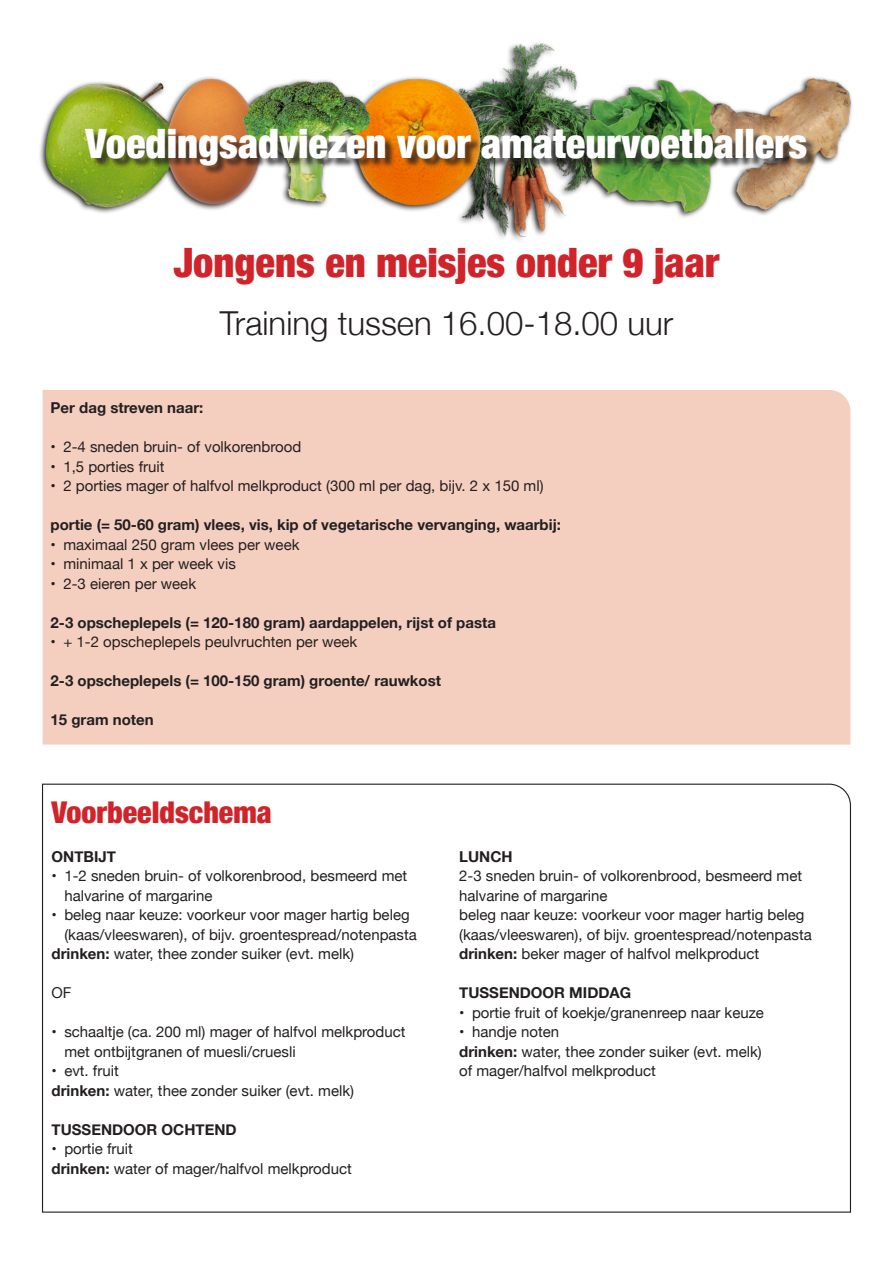
<style>
.page{position:relative;width:893px;height:1263px;background:#fff}
.page>*{position:absolute;margin:0;border:0;box-sizing:border-box;transform-origin:0 0}
.t1{font:900 condensed 40.5px "Helvetica Neue";color:#fff}
.t2{font:900 condensed 40.5px "Helvetica Neue";color:#d1232a}
.t3{font:300 33px "Helvetica Neue";color:#231f20}
.bold{font:900 condensed 30px "Helvetica Neue";color:#d1232a}
.body{font:15px/19.5px "Helvetica Neue";color:#231f20}
.bold-2{font:700 15px "Helvetica Neue";color:#231f20}
.body-2{font:700 15px "Helvetica Neue";color:#231f20}
.s1{font-weight:700}
</style>
<div class="page">
<img style="left:39px;top:42px;width:813px;height:199px">
<div style="left:87px;top:131px;width:730px;height:45px;background:#231f20;opacity:.75"></div>
<svg style="left:42px;top:783px;width:809px;height:430px"></svg>
<div style="left:43px;top:390px;width:807px;height:355px;background:#f4cfc0"></div>
<p class="t1" style="left:86px;top:110px;width:723px">Voedingsadviezen voor amateurvoetballers</p>
<p class="t2" style="left:174px;top:229px;width:547px">Jongens en meisjes onder 9 jaar</p>
<p class="t3" style="left:220px;top:297px;width:455px">Training tussen 16.00-18.00 uur</p>
<p class="body-2" style="left:51px;top:396px;width:154px">Per dag streven naar:</p>
<p class="body" style="left:51px;top:438px;width:252px">• 2-4 sneden bruin- of volkorenbrood</p>
<p class="body" style="left:51px;top:457px;width:115px">• 1,5 porties fruit</p>
<p class="body" style="left:51px;top:477px;width:494px">• 2 porties mager of halfvol melkproduct (300 ml per dag, bijv. 2 x 150 ml)</p>
<p class="bold-2" style="left:51px;top:513px;width:512px">portie (= 50-60 gram) vlees, vis, kip of vegetarische vervanging, waarbij:</p>
<p class="body" style="left:51px;top:535px;width:250px">• maximaal 250 gram vlees per week</p>
<p class="body" style="left:51px;top:555px;width:187px">• minimaal 1 x per week vis</p>
<p class="body" style="left:51px;top:574px;width:147px">• 2-3 eieren per week</p>
<p class="bold-2" style="left:51px;top:610px;width:447px">2-3 opscheplepels (= 120-180 gram) aardappelen, rijst of pasta</p>
<p class="body" style="left:51px;top:633px;width:308px">• + 1-2 opscheplepels peulvruchten per week</p>
<p class="bold-2" style="left:51px;top:669px;width:392px">2-3 opscheplepels (= 100-150 gram) groente/ rauwkost</p>
<p class="bold-2" style="left:51px;top:708px;width:105px">15 gram noten</p>
<p class="bold" style="left:52px;top:787px;width:222px">Voorbeeldschema</p>
<p class="bold-2" style="left:52px;top:844px;width:66px">ONTBIJT</p>
<p class="body" style="left:64px;top:867px;width:344px;text-indent:-13px">• 1-2 sneden bruin- of volkorenbrood, besmeerd met halvarine of margarine</p>
<p class="body" style="left:64px;top:906px;width:354px;text-indent:-13px">• beleg naar keuze: voorkeur voor mager hartig beleg (kaas/vleeswaren), of bijv. groentespread/notenpasta</p>
<p class="body" style="left:52px;top:945px;width:304px"><span class="s1">drinken:</span> water, thee zonder suiker (evt. melk)</p>
<p class="body" style="left:52px;top:984px;width:22px">OF</p>
<p class="body" style="left:64px;top:1023px;width:343px;text-indent:-13px">• schaaltje (ca. 200 ml) mager of halfvol melkproduct met ontbijtgranen of muesli/cruesli</p>
<p class="body" style="left:52px;top:1062px;width:69px">• evt. fruit</p>
<p class="body" style="left:52px;top:1081px;width:304px"><span class="s1">drinken:</span> water, thee zonder suiker (evt. melk)</p>
<p class="bold-2" style="left:52px;top:1117px;width:187px">TUSSENDOOR OCHTEND</p>
<p class="body" style="left:52px;top:1140px;width:83px">• portie fruit</p>
<p class="body" style="left:52px;top:1159px;width:302px"><span class="s1">drinken:</span> water of mager/halfvol melkproduct</p>
<p class="bold-2" style="left:459px;top:844px;width:55px">LUNCH</p>
<p class="body" style="left:459px;top:867px;width:344px">2-3 sneden bruin- of volkorenbrood, besmeerd met halvarine of margarine</p>
<p class="body" style="left:459px;top:906px;width:354px">beleg naar keuze: voorkeur voor mager hartig beleg (kaas/vleeswaren), of bijv. groentespread/notenpasta</p>
<p class="body" style="left:459px;top:945px;width:302px"><span class="s1">drinken:</span> beker mager of halfvol melkproduct</p>
<p class="bold-2" style="left:459px;top:981px;width:173px">TUSSENDOOR MIDDAG</p>
<p class="body" style="left:459px;top:1003px;width:306px">• portie fruit of koekje/granenreep naar keuze</p>
<p class="body" style="left:459px;top:1023px;width:102px">• handje noten</p>
<p class="body" style="left:459px;top:1042px;width:304px"><span class="s1">drinken:</span> water, thee zonder suiker (evt. melk) of mager/halfvol melkproduct</p>
</div>
